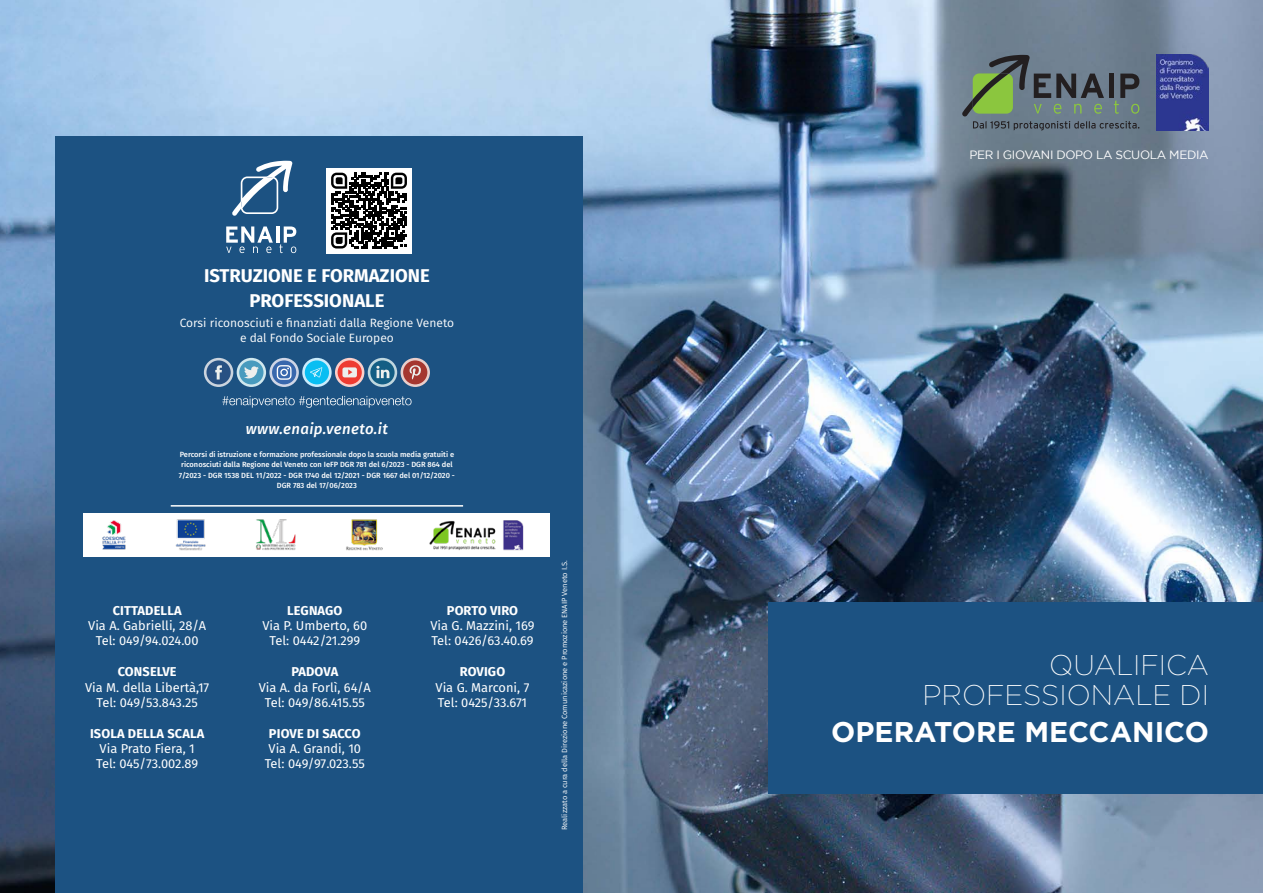
<style>
.page{position:relative;width:1263px;height:893px;background:#fff}
.page>*{position:absolute;margin:0;border:0;box-sizing:border-box;transform-origin:0 0}
.t1{font:200 28.5px/30px "Gotham";color:#fff;text-align:right}
.t2{font:700 28.5px "Gotham";color:#fff}
.t3{font:700 18.45px/24.5px "Fira Sans";color:#fff;text-align:center}
.t4{font:italic 500 15px "Fira Sans";letter-spacing:.025em;color:#fff}
.t5{font:12.9px "Fira Sans";color:#fff}
.t6{font:700 12.9px "Fira Sans";letter-spacing:.01em;color:#fff}
.t7{font:12px "Fira Sans";color:#fff}
.t8{font:12px "Gotham";letter-spacing:-.03em;color:#fff}
.t9{font:500 7.5px/10.5px "Fira Sans";color:#fff;text-align:center}
.t10{font:7.5px "Fira Sans";color:#fff}
</style>
<div class="page">
<img style="left:0;top:0;width:1263px;height:893px">
<div style="left:55px;top:137px;width:528px;height:756px;background:#1c5282"></div>
<svg style="left:962px;top:55px;width:177px;height:75px"></svg>
<img style="left:1157px;top:54px;width:52px;height:76px">
<hr style="left:171px;top:505px;width:292px;height:2px;background:#fff">
<svg style="left:222px;top:396px;width:190px;height:12px"></svg>
<svg style="left:269px;top:358px;width:30px;height:29px"></svg>
<div style="left:272px;top:360px;width:24px;height:24px;background:#3968ad;border-radius:50%"></div>
<svg style="left:277px;top:365px;width:15px;height:15px"></svg>
<svg style="left:204px;top:358px;width:29px;height:29px"></svg>
<div style="left:206px;top:360px;width:25px;height:24px;background:#285183;border-radius:50%"></div>
<svg style="left:215px;top:365px;width:7px;height:14px"></svg>
<svg style="left:237px;top:358px;width:29px;height:29px"></svg>
<div style="left:239px;top:360px;width:24px;height:24px;background:#489bbe;border-radius:50%"></div>
<svg style="left:244px;top:366px;width:15px;height:12px"></svg>
<svg style="left:302px;top:358px;width:30px;height:29px"></svg>
<div style="left:305px;top:360px;width:24px;height:24px;background:#09bef2;border-radius:50%"></div>
<svg style="left:310px;top:367px;width:12px;height:10px"></svg>
<svg style="left:335px;top:358px;width:29px;height:29px"></svg>
<div style="left:338px;top:360px;width:24px;height:24px;background:#ee3b32;border-radius:50%"></div>
<svg style="left:342px;top:367px;width:15px;height:10px"></svg>
<svg style="left:368px;top:358px;width:29px;height:29px"></svg>
<svg style="left:370px;top:360px;width:25px;height:24px"></svg>
<svg style="left:376px;top:366px;width:13px;height:12px"></svg>
<svg style="left:400px;top:358px;width:30px;height:29px"></svg>
<div style="left:403px;top:360px;width:24px;height:24px;background:#a53730;border-radius:50%"></div>
<svg style="left:409px;top:365px;width:12px;height:15px"></svg>
<div style="left:84px;top:514px;width:466px;height:43px;background:#fff"></div>
<img style="left:102px;top:519px;width:422px;height:32px">
<div style="left:768px;top:603px;width:495px;height:191px;background:#1c5282"></div>
<div style="left:326px;top:168px;width:86px;height:85px;background:#fff"></div>
<svg style="left:331px;top:173px;width:76px;height:76px"></svg>
<hr style="left:276px;top:226px;width:3px;height:17px;background:#fff">
<svg style="left:226px;top:226px;width:47px;height:27px"></svg>
<svg style="left:279px;top:226px;width:17px;height:27px"></svg>
<svg style="left:232px;top:161px;width:60px;height:55px"></svg>
<p class="t3" style="left:204px;top:262px;width:227px">ISTRUZIONE E FORMAZIONE<br>PROFESSIONALE</p>
<p class="t7" style="left:180px;top:314px;width:276px">Corsi riconosciuti e finanziati dalla Regione Veneto</p>
<p class="t7" style="left:240px;top:328px;width:155px">e dal Fondo Sociale Europeo</p>
<p class="t4" style="left:246px;top:417px;width:143px">www.enaip.veneto.it</p>
<p class="t9" style="left:179px;top:448px;width:278px">Percorsi di istruzione e formazione professionale dopo la scuola media gratuiti e riconosciuti dalla Regione del Veneto con IeFP DGR 781 del 6/2023 - DGR 864 del 7/2023 - DGR 1538 DEL 11/2022 - DGR 1740 del 12/2021 - DGR 1667 del 01/12/2020 - DGR 783 del 17/06/2023</p>
<p class="t6" style="left:113px;top:599px;width:70px">CITTADELLA</p>
<p class="t5" style="left:88px;top:616px;width:119px">Via A. Gabrielli, 28/A</p>
<p class="t5" style="left:96px;top:631px;width:104px">Tel: 049/94.024.00</p>
<p class="t6" style="left:118px;top:661px;width:60px">CONSELVE</p>
<p class="t5" style="left:85px;top:677px;width:126px">Via M. della Libertà,17</p>
<p class="t5" style="left:96px;top:693px;width:103px">Tel: 049/53.843.25</p>
<p class="t6" style="left:90px;top:722px;width:116px">ISOLA DELLA SCALA</p>
<p class="t5" style="left:100px;top:739px;width:97px">Via Prato Fiera, 1</p>
<p class="t5" style="left:96px;top:754px;width:104px">Tel: 045/73.002.89</p>
<p class="t6" style="left:287px;top:599px;width:57px">LEGNAGO</p>
<p class="t5" style="left:262px;top:616px;width:106px">Via P. Umberto, 60</p>
<p class="t5" style="left:269px;top:631px;width:92px">Tel: 0442/21.299</p>
<p class="t6" style="left:291px;top:661px;width:48px">PADOVA</p>
<p class="t5" style="left:259px;top:677px;width:114px">Via A. da Forlì, 64/A</p>
<p class="t5" style="left:265px;top:693px;width:102px">Tel: 049/86.415.55</p>
<p class="t6" style="left:269px;top:722px;width:93px">PIOVE DI SACCO</p>
<p class="t5" style="left:269px;top:739px;width:94px">Via A. Grandi, 10</p>
<p class="t5" style="left:265px;top:754px;width:102px">Tel: 049/97.023.55</p>
<p class="t6" style="left:447px;top:599px;width:73px">PORTO VIRO</p>
<p class="t5" style="left:430px;top:616px;width:106px">Via G. Mazzini, 169</p>
<p class="t5" style="left:431px;top:631px;width:104px">Tel: 0426/63.40.69</p>
<p class="t6" style="left:460px;top:661px;width:47px">ROVIGO</p>
<p class="t5" style="left:435px;top:677px;width:95px">Via G. Marconi, 7</p>
<p class="t5" style="left:438px;top:693px;width:91px">Tel: 0425/33.671</p>
<p class="t10" style="left:559px;top:830px;width:271px;rotate:-90deg">Realizzato a cura della Direzione Comunicazione e Promozione ENAIP Veneto I.S.</p>
<p class="t8" style="left:969px;top:148px;width:241px">PER I GIOVANI DOPO LA SCUOLA MEDIA</p>
<p class="t1" style="left:922px;top:649px;width:288px">QUALIFICA<br>PROFESSIONALE DI</p>
<p class="t2" style="left:831px;top:716px;width:379px">OPERATORE MECCANICO</p>
</div>
